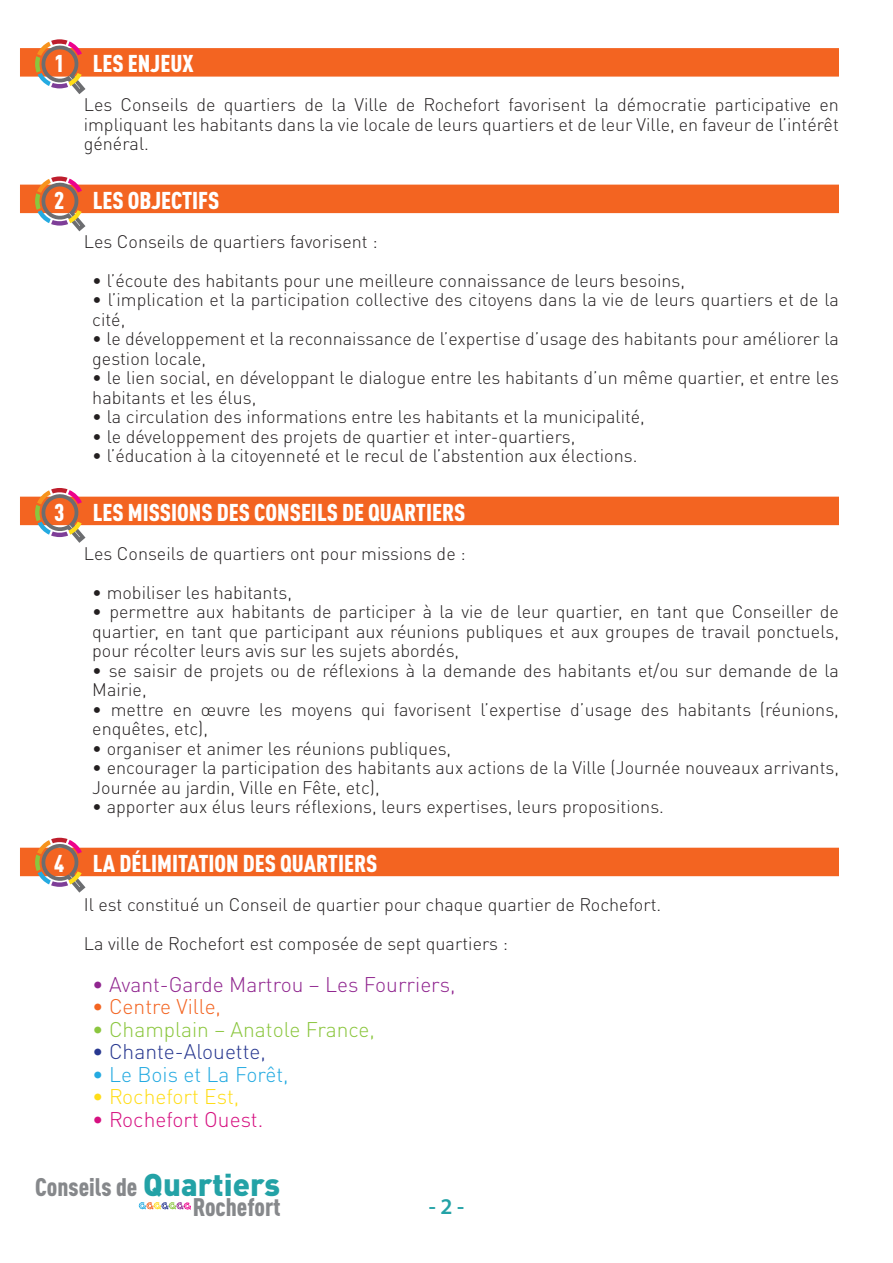
<style>
.page{position:relative;width:893px;height:1263px;background:#fff}
.page>*{position:absolute;margin:0;border:0;box-sizing:border-box;transform-origin:0 0}
.t1{font:900 condensed 25.05px "DINOT";color:#86888b}
.titre_bandeau{font:900 condensed 24px "DINOT";color:#fff}
.t2{font:600 22.5px "Myriad Pro";color:#23a2a6}
.t3{font:300 21px "DINOT";color:#90268f}
.t4{font:300 21px "DINOT";color:#8bc63e}
.t5{font:300 21px "DINOT";color:#283890}
.t6{font:300 21px "DINOT";color:#24aae1}
.t7{font:300 21px "DINOT";color:#d61080}
.t8{font:300 21px "DINOT";color:#ffdd17}
.t9{font:300 21px "DINOT";color:#f36421}
.t10{font:300 18px/19.5px "DINOT";color:#231f20}
.s1{font-stretch:normal;font-size:31.05px;color:#23a2a6}
</style>
<div class="page">
<div style="left:20px;top:48px;width:819px;height:29px;background:#f36421"></div>
<div style="left:20px;top:185px;width:819px;height:28px;background:#f36421"></div>
<div style="left:20px;top:497px;width:819px;height:28px;background:#f36421"></div>
<div style="left:20px;top:848px;width:819px;height:28px;background:#f36421"></div>
<svg style="left:35px;top:838px;width:51px;height:55px"></svg>
<svg style="left:35px;top:488px;width:51px;height:55px"></svg>
<svg style="left:35px;top:39px;width:51px;height:55px"></svg>
<svg style="left:35px;top:176px;width:51px;height:56px"></svg>
<svg style="left:139px;top:1202px;width:52px;height:8px"></svg>
<p class="titre_bandeau" style="left:54px;top:49px;width:141px">1 LES ENJEUX</p>
<p class="t10" style="left:84px;top:95px;width:757px;text-align:justify">Les Conseils de quartiers de la Ville de Rochefort favorisent la démocratie participative en impliquant les habitants dans la vie locale de leurs quartiers et de leur Ville, en faveur de l’intérêt général.</p>
<p class="titre_bandeau" style="left:54px;top:185px;width:167px">2 LES OBJECTIFS</p>
<p class="t10" style="left:84px;top:231px;width:295px">Les Conseils de quartiers favorisent :</p>
<p class="t10" style="left:92px;top:270px;width:594px">• l’écoute des habitants pour une meilleure connaissance de leurs besoins,</p>
<p class="t10" style="left:92px;top:290px;width:748px">• l’implication et la participation collective des citoyens dans la vie de leurs quartiers et de la cité,</p>
<p class="t10" style="left:92px;top:329px;width:748px">• le développement et la reconnaissance de l’expertise d’usage des habitants pour améliorer la gestion locale,</p>
<p class="t10" style="left:92px;top:368px;width:748px">• le lien social, en développant le dialogue entre les habitants d’un même quartier, et entre les habitants et les élus,</p>
<p class="t10" style="left:92px;top:407px;width:554px">• la circulation des informations entre les habitants et la municipalité,</p>
<p class="t10" style="left:92px;top:426px;width:485px">• le développement des projets de quartier et inter-quartiers,</p>
<p class="t10" style="left:92px;top:446px;width:547px">• l’éducation à la citoyenneté et le recul de l’abstention aux élections.</p>
<p class="titre_bandeau" style="left:54px;top:497px;width:413px">3 LES MISSIONS DES CONSEILS DE QUARTIERS</p>
<p class="t10" style="left:84px;top:543px;width:383px">Les Conseils de quartiers ont pour missions de :</p>
<p class="t10" style="left:92px;top:582px;width:201px">• mobiliser les habitants,</p>
<p class="t10" style="left:92px;top:602px;width:748px;text-align:justify">• permettre aux habitants de participer à la vie de leur quartier, en tant que Conseiller de quartier, en tant que participant aux réunions publiques et aux groupes de travail ponctuels, pour récolter leurs avis sur les sujets abordés,</p>
<p class="t10" style="left:92px;top:660px;width:748px">• se saisir de projets ou de réflexions à la demande des habitants et/ou sur demande de la<br>Mairie,</p>
<p class="t10" style="left:92px;top:699px;width:748px">• mettre en œuvre les moyens qui favorisent l’expertise d’usage des habitants (réunions, enquêtes, etc),</p>
<p class="t10" style="left:92px;top:738px;width:360px">• organiser et animer les réunions publiques,</p>
<p class="t10" style="left:92px;top:758px;width:748px">• encourager la participation des habitants aux actions de la Ville (Journée nouveaux arrivants,<br>Journée au jardin, Ville en Fête, etc),</p>
<p class="t10" style="left:92px;top:797px;width:573px">• apporter aux élus leurs réflexions, leurs expertises, leurs propositions.</p>
<p class="titre_bandeau" style="left:54px;top:848px;width:325px">4 LA DÉLIMITATION DES QUARTIERS</p>
<p class="t10" style="left:84px;top:894px;width:579px">Il est constitué un Conseil de quartier pour chaque quartier de Rochefort.</p>
<p class="t10" style="left:84px;top:933px;width:426px">La ville de Rochefort est composée de sept quartiers :</p>
<p class="t3" style="left:92px;top:971px;width:365px">• Avant-Garde Martrou – Les Fourriers,</p>
<p class="t9" style="left:92px;top:994px;width:130px">• Centre Ville,</p>
<p class="t4" style="left:92px;top:1016px;width:284px">• Champlain – Anatole France,</p>
<p class="t5" style="left:92px;top:1039px;width:175px">• Chante-Alouette,</p>
<p class="t6" style="left:92px;top:1061px;width:198px">• Le Bois et La Forêt,</p>
<p class="t8" style="left:92px;top:1084px;width:148px">• Rochefort Est,</p>
<p class="t7" style="left:92px;top:1106px;width:172px">• Rochefort Ouest.</p>
<p class="t1" style="left:35px;top:1171px;width:247px">Conseils de <span class="s1">Quartiers</span></p>
<p class="t1" style="left:193px;top:1192px;width:89px">Rochefort</p>
<p class="t2" style="left:429px;top:1192px;width:37px">- 2 -</p>
</div>
